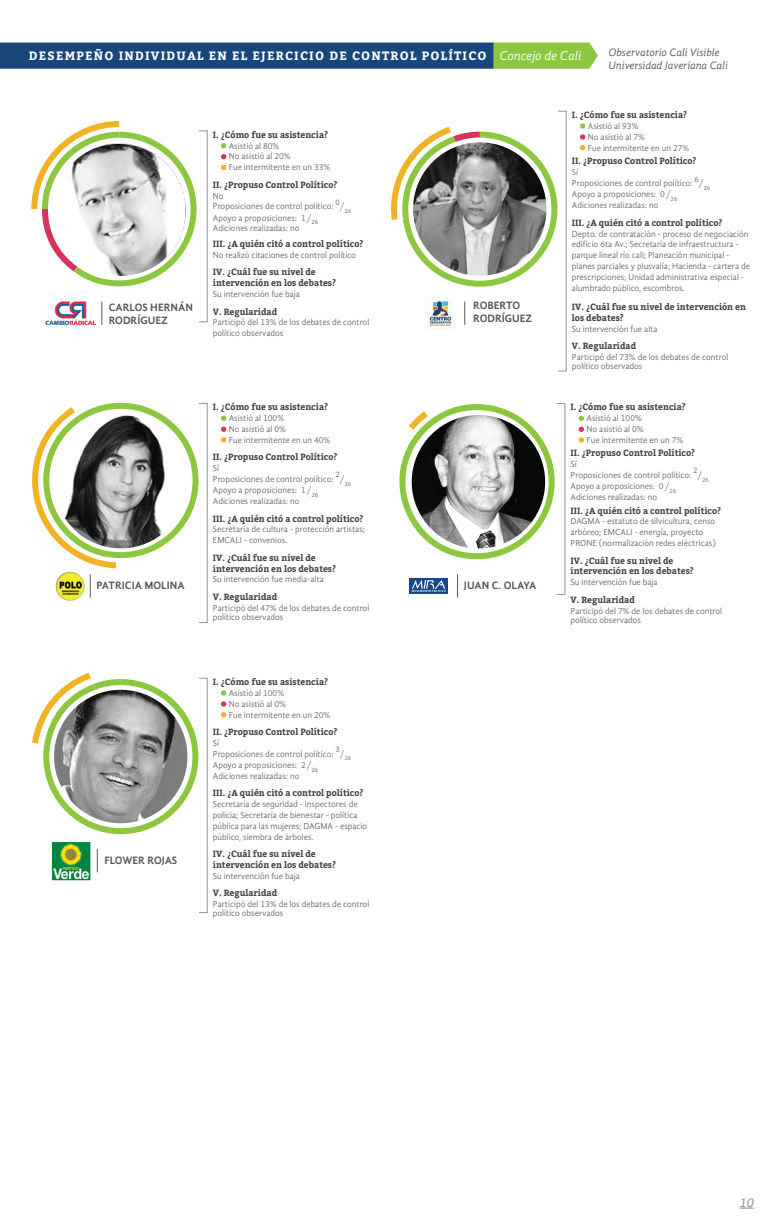
<style>
.page{position:relative;width:768px;height:1224px;background:#fff}
.page>*{position:absolute;margin:0;border:0;box-sizing:border-box;transform-origin:0 0}
.t1{font:italic 13px "Gandhi Sans";color:#808285}
.t2{font:700 12px "Bitter";letter-spacing:.1em;color:#fff}
.t3{font:700 11px/13.2px "Gandhi Sans";color:#58595b}
.t4{font:italic 11px/13.2px "Gandhi Sans";color:#58595b}
.t5{font:9px/10.8px "Gandhi Sans";color:#6d6e71;scale:.96 1}
.t6{font:700 9px/10.8px "Bitter";color:#414042;scale:.96 1}
.t7{font:8.2px "Gandhi Sans";color:#6d6e71;scale:.96 1}
.t8{font:6.4px "Gandhi Sans";color:#6d6e71;scale:.96 1}
.s1{font-family:"Gandhi Sans";font-weight:400;font-style:italic;font-size:13px}
</style>
<div class="page">
<svg style="left:0;top:43px;width:598px;height:26px;background:#305f74"></svg>
<img style="left:45px;top:302px;width:50px;height:23px">
<svg style="left:101px;top:302px;width:1px;height:23px"></svg>
<svg style="left:31px;top:121px;width:169px;height:166px"></svg>
<svg style="left:221px;top:143px;width:5px;height:5px"></svg>
<svg style="left:221px;top:154px;width:5px;height:5px"></svg>
<svg style="left:221px;top:165px;width:5px;height:5px"></svg>
<div style="left:558px;top:111px;width:9px;height:260px;border:1px solid #939598"></div>
<svg style="left:464px;top:301px;width:1px;height:24px"></svg>
<img style="left:428px;top:300px;width:24px;height:29px">
<svg style="left:391px;top:122px;width:169px;height:168px"></svg>
<svg style="left:580px;top:123px;width:5px;height:27px"></svg>
<div style="left:556px;top:403px;width:9px;height:192px;border:1px solid #939598"></div>
<svg style="left:399px;top:403px;width:159px;height:159px"></svg>
<div style="left:410px;top:578px;width:38px;height:16px;background:#17488b"></div>
<svg style="left:412px;top:580px;width:34px;height:12px"></svg>
<svg style="left:457px;top:574px;width:1px;height:24px"></svg>
<svg style="left:579px;top:416px;width:5px;height:5px"></svg>
<svg style="left:579px;top:427px;width:5px;height:16px"></svg>
<img style="left:60px;top:597px;width:20px;height:3px">
<svg style="left:32px;top:402px;width:170px;height:195px"></svg>
<svg style="left:221px;top:416px;width:5px;height:5px"></svg>
<svg style="left:221px;top:427px;width:5px;height:16px"></svg>
<svg style="left:32px;top:672px;width:169px;height:163px"></svg>
<img style="left:51px;top:841px;width:39px;height:39px">
<svg style="left:97px;top:849px;width:1px;height:23px"></svg>
<svg style="left:221px;top:690px;width:5px;height:27px"></svg>
<svg style="left:740px;top:1208px;width:14px;height:1px"></svg>
<h2 class="t2" style="left:29px;top:46px;width:554px">DESEMPEÑO INDIVIDUAL EN EL EJERCICIO DE CONTROL POLÍTICO <span class="s1">Concejo de Cali</span></h2>
<p class="t4" style="left:609px;top:46px;width:121px">Observatorio Cali Visible<br>Universidad Javeriana Cali</p>
<p class="t3" style="left:109px;top:300px;width:86px">CARLOS HERNÁN<br>RODRÍGUEZ</p>
<p class="t6" style="left:213px;top:129px;width:122px">I. ¿Cómo fue su asistencia?</p>
<p class="t5" style="left:229px;top:140px;width:107px">Asistió al 80%<br>No asistió al 20%<br>Fue intermitente en un 33%</p>
<p class="t6" style="left:213px;top:179px;width:131px">II. ¿Propuso Control Político?</p>
<p class="t5" style="left:213px;top:190px;width:127px">No<br>Proposiciones de control político:</p>
<p class="t7" style="left:336px;top:197px;width:6px">0</p>
<p class="t8" style="left:340px;top:207px;width:13px"><sup>/</sup>26</p>
<p class="t5" style="left:213px;top:212px;width:111px">Apoyo a proposiciones: 1/<sub>26<br></sub>Adiciones realizadas: no</p>
<p class="t6" style="left:213px;top:238px;width:158px">III. ¿A quién citó a control político?</p>
<p class="t5" style="left:213px;top:249px;width:151px">No realizó citaciones de control político</p>
<p class="t6" style="left:213px;top:267px;width:130px">IV. ¿Cuál fue su nivel de intervención en los debates?</p>
<p class="t5" style="left:213px;top:289px;width:92px">Su intervención fue baja</p>
<p class="t6" style="left:213px;top:306px;width:69px">V. Regularidad</p>
<p class="t5" style="left:213px;top:317px;width:164px">Participó del 13% de los debates de control político observados</p>
<p class="t3" style="left:97px;top:579px;width:90px">PATRICIA MOLINA</p>
<p class="t3" style="left:104px;top:854px;width:74px">FLOWER ROJAS</p>
<p class="t6" style="left:213px;top:402px;width:122px">I. ¿Cómo fue su asistencia?</p>
<p class="t5" style="left:229px;top:413px;width:107px">Asistió al 100%<br>No asistió al 0%<br>Fue intermitente en un 40%</p>
<p class="t6" style="left:213px;top:452px;width:131px">II. ¿Propuso Control Político?</p>
<p class="t5" style="left:213px;top:463px;width:127px">Sí<br>Proposiciones de control político:</p>
<p class="t7" style="left:336px;top:470px;width:6px">2</p>
<p class="t8" style="left:340px;top:480px;width:13px"><sup>/</sup>26</p>
<p class="t5" style="left:213px;top:485px;width:111px">Apoyo a proposiciones: 1/<sub>26<br></sub>Adiciones realizadas: no</p>
<p class="t6" style="left:213px;top:513px;width:158px">III. ¿A quién citó a control político?</p>
<p class="t5" style="left:213px;top:524px;width:160px">Secretaría de cultura - protección artistas;<br>EMCALI - convenios.</p>
<p class="t6" style="left:213px;top:552px;width:130px">IV. ¿Cuál fue su nivel de intervención en los debates?</p>
<p class="t5" style="left:213px;top:574px;width:117px">Su intervención fue media-alta</p>
<p class="t6" style="left:213px;top:591px;width:69px">V. Regularidad</p>
<p class="t5" style="left:213px;top:603px;width:164px;line-height:8.8px">Participó del 47% de los debates de control político observados</p>
<p class="t6" style="left:213px;top:676px;width:122px">I. ¿Cómo fue su asistencia?</p>
<p class="t5" style="left:229px;top:688px;width:107px">Asistió al 100%<br>No asistió al 0%<br>Fue intermitente en un 20%</p>
<p class="t6" style="left:213px;top:726px;width:131px">II. ¿Propuso Control Político?</p>
<p class="t5" style="left:213px;top:738px;width:127px">Sí<br>Proposiciones de control político:</p>
<p class="t7" style="left:336px;top:745px;width:6px">3</p>
<p class="t8" style="left:340px;top:755px;width:13px"><sup>/</sup>26</p>
<p class="t5" style="left:213px;top:760px;width:111px">Apoyo a proposiciones: 2/<sub>26<br></sub>Adiciones realizadas: no</p>
<p class="t6" style="left:213px;top:788px;width:158px">III. ¿A quién citó a control político?</p>
<p class="t5" style="left:213px;top:799px;width:162px">Secretaría de seguridad - inspectores de policia; Secretaría de bienestar - política pública para las mujeres; DAGMA - espacio público, siembra de árboles.</p>
<p class="t6" style="left:213px;top:848px;width:130px">IV. ¿Cuál fue su nivel de intervención en los debates?</p>
<p class="t5" style="left:213px;top:870px;width:92px">Su intervención fue baja</p>
<p class="t6" style="left:213px;top:888px;width:69px">V. Regularidad</p>
<p class="t5" style="left:213px;top:900px;width:164px;line-height:8.8px">Participó del 13% de los debates de control político observados</p>
<p class="t3" style="left:473px;top:299px;width:61px">ROBERTO<br>RODRÍGUEZ</p>
<p class="t3" style="left:464px;top:579px;width:74px">JUAN C. OLAYA</p>
<p class="t6" style="left:572px;top:109px;width:122px">I. ¿Cómo fue su asistencia?</p>
<p class="t5" style="left:588px;top:121px;width:107px">Asistió al 93%<br>No asistió al 7%<br>Fue intermitente en un 27%</p>
<p class="t6" style="left:572px;top:155px;width:131px">II. ¿Propuso Control Político?</p>
<p class="t5" style="left:572px;top:166px;width:127px;line-height:11.2px">Sí<br>Proposiciones de control político:</p>
<p class="t7" style="left:695px;top:174px;width:6px">6</p>
<p class="t8" style="left:699px;top:184px;width:13px"><sup>/</sup>26</p>
<p class="t5" style="left:572px;top:189px;width:111px">Apoyo a proposiciones: 0/<sub>26<br></sub>Adiciones realizadas: no</p>
<p class="t6" style="left:572px;top:217px;width:158px">III. ¿A quién citó a control político?</p>
<p class="t5" style="left:572px;top:228px;width:187px">Depto. de contratación - proceso de negociación edificio 6ta Av.; Secretaría de infraestructura - parque lineal río cali; Planeación municipal - planes parciales y plusvalía; Hacienda - cartera de prescripciones; Unidad administrativa especial - alumbrado público, escombros.</p>
<p class="t6" style="left:572px;top:301px;width:183px">IV. ¿Cuál fue su nivel de intervención en los debates?</p>
<p class="t5" style="left:572px;top:323px;width:91px">Su intervención fue alta</p>
<p class="t6" style="left:572px;top:341px;width:69px">V. Regularidad</p>
<p class="t5" style="left:572px;top:353px;width:164px;line-height:8.8px">Participó del 73% de los debates de control político observados</p>
<p class="t6" style="left:571px;top:402px;width:122px">I. ¿Cómo fue su asistencia?</p>
<p class="t5" style="left:587px;top:413px;width:102px">Asistió al 100%<br>No asistió al 0%<br>Fue intermitente en un 7%</p>
<p class="t6" style="left:571px;top:448px;width:131px">II. ¿Propuso Control Político?</p>
<p class="t5" style="left:571px;top:459px;width:127px">Sí<br>Proposiciones de control político:</p>
<p class="t7" style="left:693px;top:466px;width:6px">2</p>
<p class="t8" style="left:698px;top:476px;width:13px"><sup>/</sup>26</p>
<p class="t5" style="left:571px;top:481px;width:111px">Apoyo a proposiciones: 0/<sub>26<br></sub>Adiciones realizadas: no</p>
<p class="t6" style="left:571px;top:505px;width:158px">III. ¿A quién citó a control político?</p>
<p class="t5" style="left:571px;top:516px;width:153px">DAGMA - estatuto de silvicultura, censo arbóreo; EMCALI - energía, proyecto<br>PRONE (normalización redes eléctricas)</p>
<p class="t6" style="left:571px;top:555px;width:130px">IV. ¿Cuál fue su nivel de intervención en los debates?</p>
<p class="t5" style="left:571px;top:577px;width:92px">Su intervención fue baja</p>
<p class="t6" style="left:571px;top:594px;width:69px">V. Regularidad</p>
<p class="t5" style="left:571px;top:606px;width:159px;line-height:8.8px">Participó del 7% de los debates de control político observados</p>
<h1 class="t1" style="left:740px;top:1195px;width:16px">10</h1>
</div>
